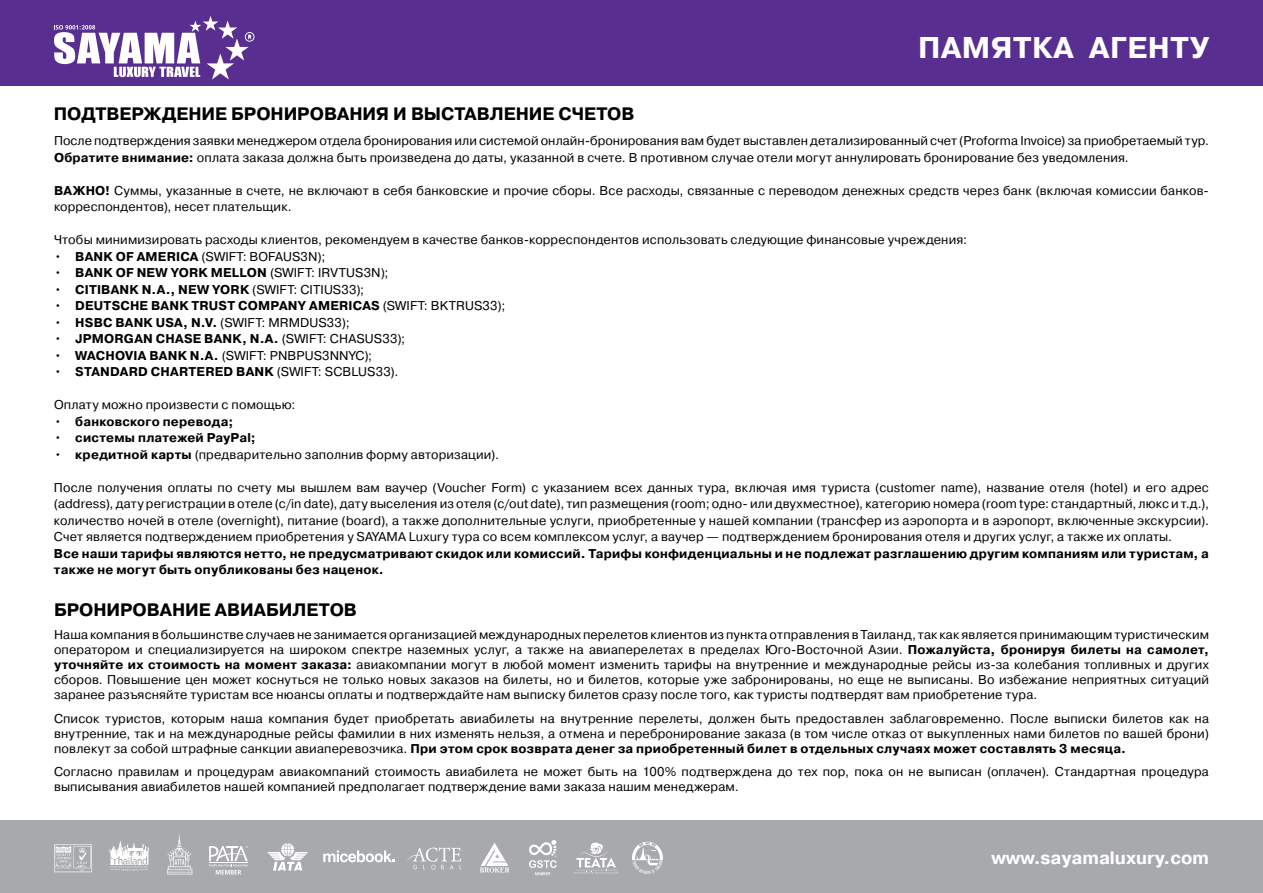
<style>
.page{position:relative;width:1263px;height:893px;background:#fff}
.page>*{position:absolute;margin:0;border:0;box-sizing:border-box;transform-origin:0 0}
.t1{font:700 30px "Pragmatica C";letter-spacing:.02em;color:#fff}
.t2{font:700 18px "Pragmatica C";letter-spacing:-.01em;color:#000}
.t3{font:700 18px "Pragmatica C";color:#fff}
.t4{font:12.75px/15px "Pragmatica C";letter-spacing:.01em;color:#000}
.t5{font:700 12.75px/16.5px "Pragmatica C";letter-spacing:.02em;color:#000}
.s1{font-weight:700}
.s2{font-weight:400}
</style>
<div class="page">
<div style="left:0;top:0;width:1263px;height:85px;background:#582e91"></div>
<div style="left:0;top:821px;width:1263px;height:72px;background:#a7a9ac"></div>
<svg style="left:632px;top:842px;width:31px;height:32px"></svg>
<svg style="left:574px;top:842px;width:44px;height:32px"></svg>
<svg style="left:209px;top:846px;width:39px;height:28px"></svg>
<svg style="left:529px;top:840px;width:28px;height:35px"></svg>
<svg style="left:267px;top:843px;width:41px;height:28px"></svg>
<svg style="left:480px;top:843px;width:29px;height:29px"></svg>
<svg style="left:167px;top:834px;width:25px;height:40px"></svg>
<svg style="left:54px;top:844px;width:38px;height:28px"></svg>
<svg style="left:109px;top:841px;width:40px;height:30px"></svg>
<svg style="left:407px;top:847px;width:54px;height:22px"></svg>
<svg style="left:323px;top:850px;width:72px;height:12px"></svg>
<svg style="left:54px;top:16px;width:200px;height:64px"></svg>
<h1 class="t1" style="left:918px;top:31px;width:292px">ПАМЯТКА АГЕНТУ</h1>
<h2 class="t2" style="left:54px;top:104px;width:582px">ПОДТВЕРЖДЕНИЕ БРОНИРОВАНИЯ И ВЫСТАВЛЕНИЕ СЧЕТОВ</h2>
<p class="t4" style="left:54px;top:133px;width:1156px;line-height:16.5px">После подтверждения заявки менеджером отдела бронирования или системой онлайн-бронирования вам будет выставлен детализированный счет (Proforma Invoice) за приобретаемый тур.<br><span class="s1">Обратите внимание:</span> оплата заказа должна быть произведена до даты, указанной в счете. В противном случае отели могут аннулировать бронирование без уведомления.</p>
<p class="t4" style="left:54px;top:182px;width:1156px;line-height:16.5px"><span class="s1">ВАЖНО!</span> Суммы, указанные в счете, не включают в себя банковские и прочие сборы. Все расходы, связанные с переводом денежных средств через банк (включая комиссии банков&shy;корреспондентов), несет плательщик.</p>
<p class="t4" style="left:54px;top:232px;width:914px">Чтобы минимизировать расходы клиентов, рекомендуем в качестве банков-корреспондентов использовать следующие финансовые учреждения:</p>
<p class="t4" style="left:54px;top:249px;width:273px">• <span class="s1">BANK OF AMERICA</span> (SWIFT: BOFAUS3N);</p>
<p class="t5" style="left:54px;top:265px;width:336px"><span class="s2">•</span> BANK OF NEW YORK MELLON <span class="s2">(SWIFT: IRVTUS3N);</span></p>
<p class="t5" style="left:54px;top:281px;width:312px"><span class="s2">•</span> CITIBANK N.A., NEW YORK <span class="s2">(SWIFT: CITIUS33);</span></p>
<p class="t5" style="left:54px;top:298px;width:453px"><span class="s2">•</span> DEUTSCHE BANK TRUST COMPANY AMERICAS <span class="s2">(SWIFT: BKTRUS33);</span></p>
<p class="t4" style="left:54px;top:315px;width:297px">• <span class="s1">HSBC BANK USA, N.V.</span> (SWIFT: MRMDUS33);</p>
<p class="t5" style="left:54px;top:331px;width:353px"><span class="s2">•</span> JPMORGAN CHASE BANK, N.A. <span class="s2">(SWIFT: CHASUS33);</span></p>
<p class="t4" style="left:54px;top:348px;width:320px">• <span class="s1">WACHOVIA BANK N.A.</span> (SWIFT: PNBPUS3NNYC);</p>
<p class="t5" style="left:54px;top:364px;width:346px"><span class="s2">•</span> STANDARD CHARTERED BANK <span class="s2">(SWIFT: SCBLUS33).</span></p>
<p class="t4" style="left:54px;top:397px;width:243px">Оплату можно произвести с помощью:</p>
<p class="t5" style="left:54px;top:413px;width:181px"><span class="s2">•</span> банковского перевода;</p>
<p class="t5" style="left:54px;top:430px;width:203px"><span class="s2">•</span> системы платежей PayPal;</p>
<p class="t4" style="left:54px;top:447px;width:447px">• <span class="s1">кредитной карты</span> (предварительно заполнив форму авторизации).</p>
<p class="t4" style="left:54px;top:479px;width:1156px;line-height:16.5px;text-align:justify">После получения оплаты по счету мы вышлем вам ваучер (Voucher Form) с указанием всех данных тура, включая имя туриста (customer name), название отеля (hotel) и его адрес (address), дату регистрации в отеле (c/in date), дату выселения из отеля (c/out date), тип размещения (room; одно- или двухместное), категорию номера (room type: стандартный, люкс и т.д.), количество ночей в отеле (overnight), питание (board), а также дополнительные услуги, приобретенные у нашей компании (трансфер из аэропорта и в аэропорт, включенные экскурсии).<br>Счет является подтверждением приобретения у SAYAMA Luxury тура со всем комплексом услуг, а ваучер — подтверждением бронирования отеля и других услуг, а также их оплаты.</p>
<p class="t5" style="left:54px;top:545px;width:1156px">Все наши тарифы являются нетто, не предусматривают скидок или комиссий. Тарифы конфиденциальны и не подлежат разглашению другим компаниям или туристам, а также не могут быть опубликованы без наценок.</p>
<h2 class="t2" style="left:54px;top:600px;width:304px">БРОНИРОВАНИЕ АВИАБИЛЕТОВ</h2>
<p class="t4" style="left:54px;top:627px;width:1156px;text-align:justify">Наша компания в большинстве случаев не занимается организацией международных перелетов клиентов из пункта отправления в Таиланд, так как является принимающим туристическим оператором и специализируется на широком спектре наземных услуг, а также на авиаперелетах в пределах Юго-Восточной Азии. <span class="s1">Пожалуйста, бронируя билеты на самолет, уточняйте их стоимость на момент заказа:</span> авиакомпании могут в любой момент изменить тарифы на внутренние и международные рейсы из-за колебания топливных и других сборов. Повышение цен может коснуться не только новых заказов на билеты, но и билетов, которые уже забронированы, но еще не выписаны. Во избежание неприятных ситуаций заранее разъясняйте туристам все нюансы оплаты и подтверждайте нам выписку билетов сразу после того, как туристы подтвердят вам приобретение тура.</p>
<p class="t4" style="left:54px;top:711px;width:1156px;text-align:justify">Список туристов, которым наша компания будет приобретать авиабилеты на внутренние перелеты, должен быть предоставлен заблаговременно. После выписки билетов как на внутренние, так и на международные рейсы фамилии в них изменять нельзя, а отмена и перебронирование заказа (в том числе отказ от выкупленных нами билетов по вашей брони) повлекут за собой штрафные санкции авиаперевозчика. <span class="s1">При этом срок возврата денег за приобретенный билет в отдельных случаях может составлять 3 месяца.</span></p>
<p class="t4" style="left:54px;top:764px;width:1156px">Согласно правилам и процедурам авиакомпаний стоимость авиабилета не может быть на 100% подтверждена до тех пор, пока он не выписан (оплачен). Стандартная процедура выписывания авиабилетов нашей компанией предполагает подтверждение вами заказа нашим менеджерам.</p>
<h2 class="t3" style="left:991px;top:848px;width:219px">www.sayamaluxury.com</h2>
</div>
